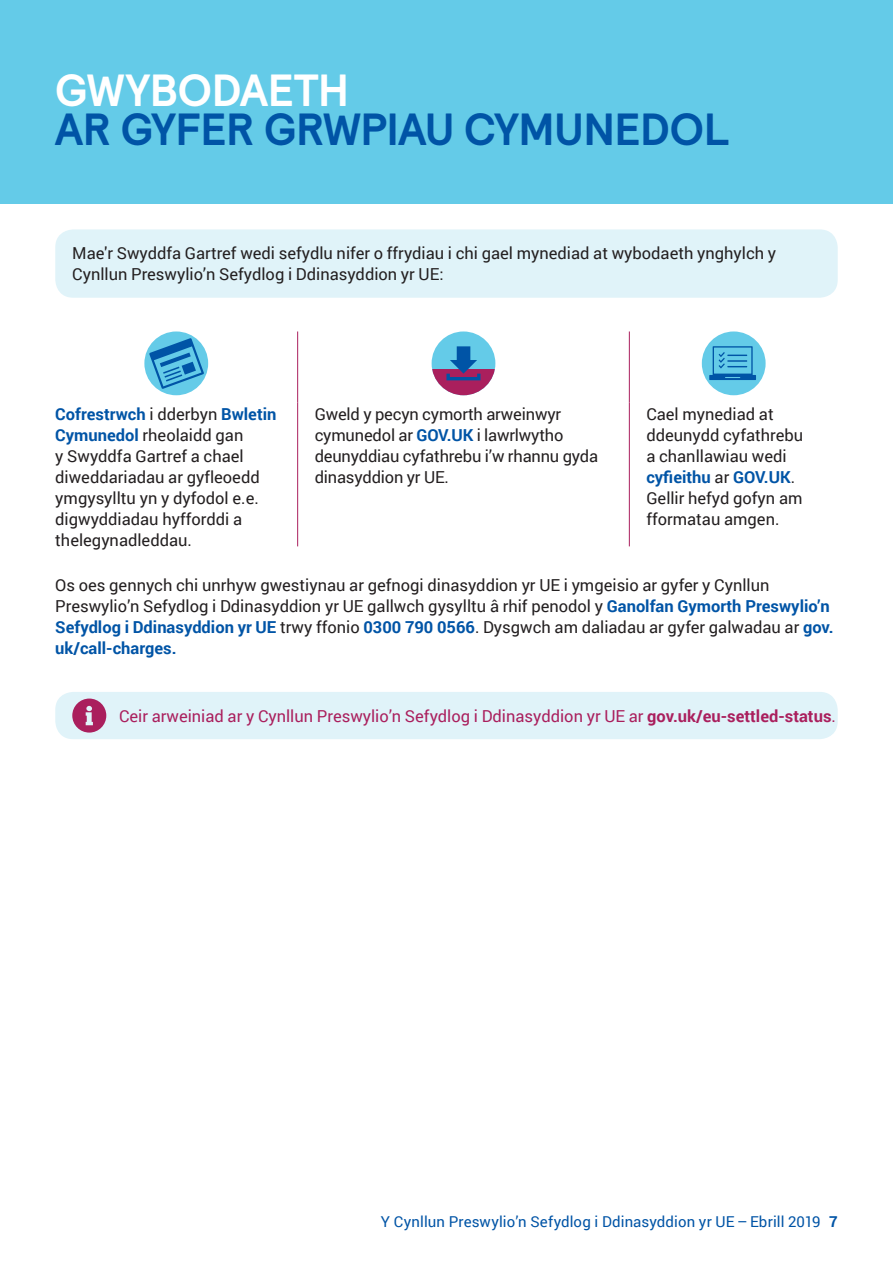
<style>
.page{position:relative;width:893px;height:1263px;background:#fff}
.page>*{position:absolute;margin:0;border:0;box-sizing:border-box;transform-origin:0 0}
.t1{font:700 45px "Relative";color:#0054a6}
.t2{font:700 45px "Relative";color:#fff}
.t3{font:16.5px/21px "Roboto";color:#231f20}
.t4{font:16.5px "Roboto";color:#aa1f5d}
.t5{font:15px "Roboto";letter-spacing:.005em;color:#0054a6}
.s1{font-weight:700;color:#0054a6}
.s2{font-weight:700}
</style>
<div class="page">
<div style="left:0;top:0;width:893px;height:204px;background:#64cbe8"></div>
<div style="left:55px;top:229px;width:783px;height:69px;background:#e0f3f9;border-radius:18px"></div>
<div style="left:55px;top:692px;width:783px;height:47px;background:#e0f3f9;border-radius:18px"></div>
<hr style="left:297px;top:331px;width:1px;height:71px;background:#aa1f5d">
<hr style="left:629px;top:331px;width:1px;height:71px;background:#aa1f5d">
<hr style="left:297px;top:402px;width:1px;height:144px;background:#aa1f5d">
<hr style="left:629px;top:402px;width:1px;height:144px;background:#aa1f5d">
<div style="left:144px;top:331px;width:64px;height:64px;background:#64cbe8;border-radius:50%"></div>
<svg style="left:149px;top:338px;width:55px;height:51px"></svg>
<div style="left:432px;top:331px;width:63px;height:64px;background:#64cbe8;border-radius:50%"></div>
<svg style="left:432px;top:370px;width:63px;height:25px"></svg>
<svg style="left:446px;top:346px;width:34px;height:34px"></svg>
<div style="left:702px;top:331px;width:64px;height:64px;background:#64cbe8;border-radius:50%"></div>
<svg style="left:709px;top:346px;width:47px;height:34px"></svg>
<svg style="left:72px;top:698px;width:34px;height:34px"></svg>
<h1 class="t2" style="left:55px;top:61px;width:295px">GWYBODAETH</h1>
<h1 class="t1" style="left:55px;top:100px;width:676px">AR GYFER GRWPIAU CYMUNEDOL</h1>
<p class="t3" style="left:72px;top:242px;width:705px">Mae'r Swyddfa Gartref wedi sefydlu nifer o ffrydiau i chi gael mynediad at wybodaeth ynghylch y<br>Cynllun Preswylio’n Sefydlog i Ddinasyddion yr UE:</p>
<p class="t3" style="left:55px;top:403px;width:223px"><span class="s1">Cofrestrwch</span> i dderbyn <span class="s1">Bwletin<br>Cymunedol</span> rheolaidd gan<br>y Swyddfa Gartref a chael diweddariadau ar gyfleoedd ymgysylltu yn y dyfodol e.e. digwyddiadau hyfforddi a thelegynadleddau.</p>
<p class="t3" style="left:315px;top:403px;width:285px">Gweld y pecyn cymorth arweinwyr cymunedol ar <span class="s1">GOV.UK</span> i lawrlwytho deunyddiau cyfathrebu i’w rhannu gyda dinasyddion yr UE.</p>
<p class="t3" style="left:646px;top:403px;width:158px">Cael mynediad at ddeunydd cyfathrebu a chanllawiau wedi <span class="s1">cyfieithu</span> ar <span class="s1">GOV.UK</span>.<br>Gellir hefyd gofyn am fformatau amgen.</p>
<p class="t3" style="left:55px;top:574px;width:780px">Os oes gennych chi unrhyw gwestiynau ar gefnogi dinasyddion yr UE i ymgeisio ar gyfer y Cynllun Preswylio’n Sefydlog i Ddinasyddion yr UE gallwch gysylltu â rhif penodol y <span class="s1">Ganolfan Gymorth Preswylio’n Sefydlog i Ddinasyddion yr UE</span> trwy ffonio <span class="s1">0300 790 0566</span>. Dysgwch am daliadau ar gyfer galwadau ar <span class="s1">gov. uk/call-charges.</span></p>
<p class="t4" style="left:119px;top:704px;width:718px">Ceir arweiniad ar y Cynllun Preswylio’n Sefydlog i Ddinasyddion yr UE ar <span class="s2">gov.uk/eu-settled-status</span>.</p>
<p class="t5" style="left:381px;top:1211px;width:458px">Y Cynllun Preswylio’n Sefydlog i Ddinasyddion yr UE – Ebrill 2019 <span class="s2">7</span></p>
</div>
